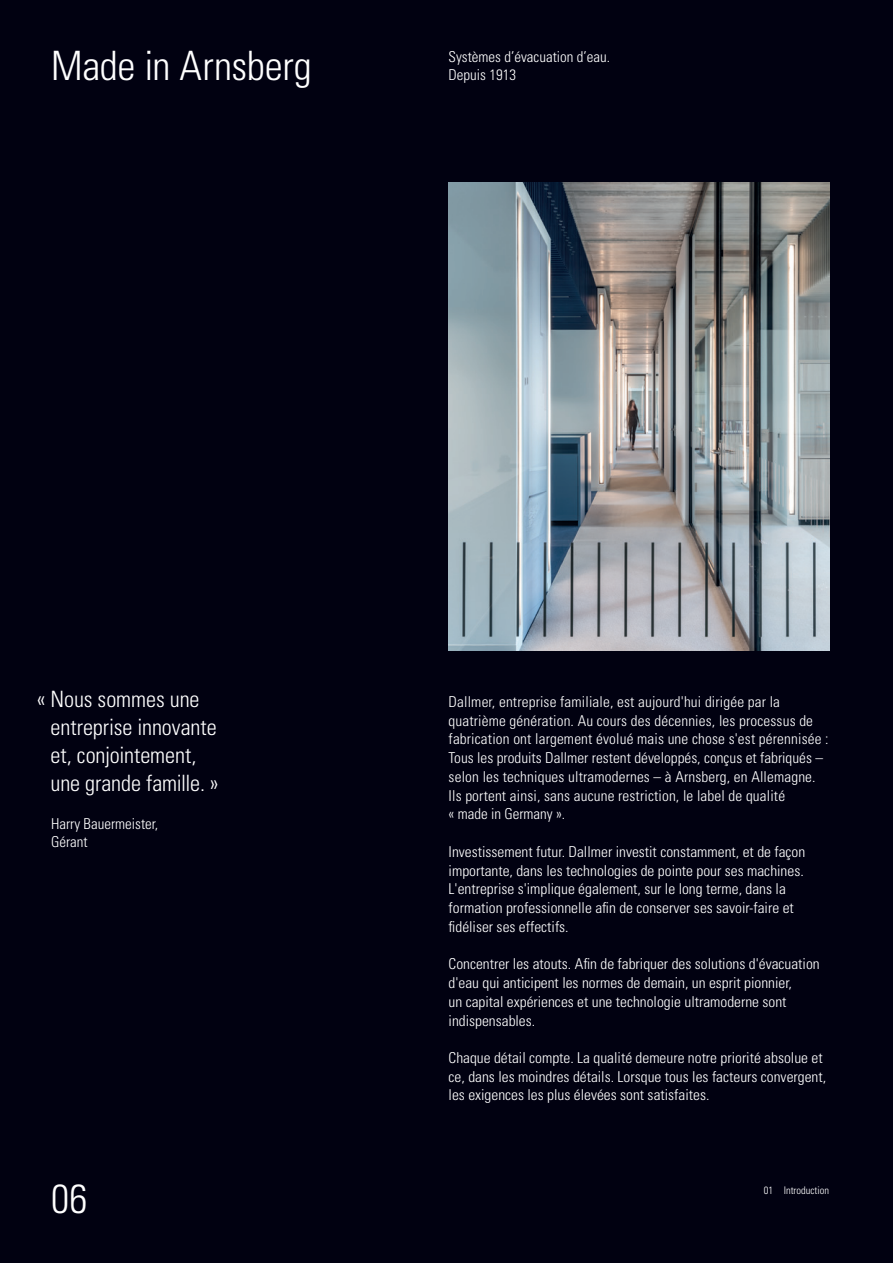
<style>
.page{position:relative;width:893px;height:1263px;background:#010111}
.page>*{position:absolute;margin:0;border:0;box-sizing:border-box;transform-origin:0 0}
.t1{font:300 condensed 40.5px "Univers LT Std";letter-spacing:-.005em;color:#fff}
.t2{font:300 condensed 22.5px/28px "Univers LT Std";letter-spacing:-.005em;color:#fff}
.t3{font:300 condensed 15px/18.8px "Univers LT Std";color:#fff}
.t4{font:300 condensed 10.5px "Univers LT Std";color:#fff}
</style>
<div class="page">
<img style="left:449px;top:182px;width:380px;height:469px">
<h1 class="t1" style="left:51px;top:42px;width:262px">Made in Arnsberg</h1>
<p class="t3" style="left:449px;top:47px;width:163px;line-height:18px">Systèmes d’évacuation d’eau.<br>Depuis 1913</p>
<h2 class="t2" style="left:51px;top:685px;width:170px;text-indent:-14px">« Nous sommes une entreprise innovante et, conjointement, une grande famille. »</h2>
<p class="t3" style="left:51px;top:814px;width:109px">Harry Bauermeister,<br>Gérant</p>
<h1 class="t1" style="left:51px;top:1174px;width:38px">06</h1>
<p class="t3" style="left:449px;top:692px;width:381px">Dallmer, entreprise familiale, est aujourd'hui dirigée par la quatrième génération. Au cours des décennies, les processus de fabrication ont largement évolué mais une chose s'est pérennisée :<br>Tous les produits Dallmer restent développés, conçus et fabriqués – selon les techniques ultramodernes – à Arnsberg, en Allemagne.<br>Ils portent ainsi, sans aucune restriction, le label de qualité<br>« made in Germany ».</p>
<p class="t3" style="left:449px;top:842px;width:358px">Investissement futur. Dallmer investit constamment, et de façon importante, dans les technologies de pointe pour ses machines.<br>L'entreprise s'implique également, sur le long terme, dans la formation professionnelle afin de conserver ses savoir-faire et fidéliser ses effectifs.</p>
<p class="t3" style="left:449px;top:955px;width:373px">Concentrer les atouts. Afin de fabriquer des solutions d'évacuation d'eau qui anticipent les normes de demain, un esprit pionnier,<br>un capital expériences et une technologie ultramoderne sont indispensables.</p>
<p class="t3" style="left:449px;top:1048px;width:379px">Chaque détail compte. La qualité demeure notre priorité absolue et ce, dans les moindres détails. Lorsque tous les facteurs convergent, les exigences les plus élevées sont satisfaites.</p>
<p class="t4" style="left:764px;top:1184px;width:67px">01 Introduction</p>
</div>
